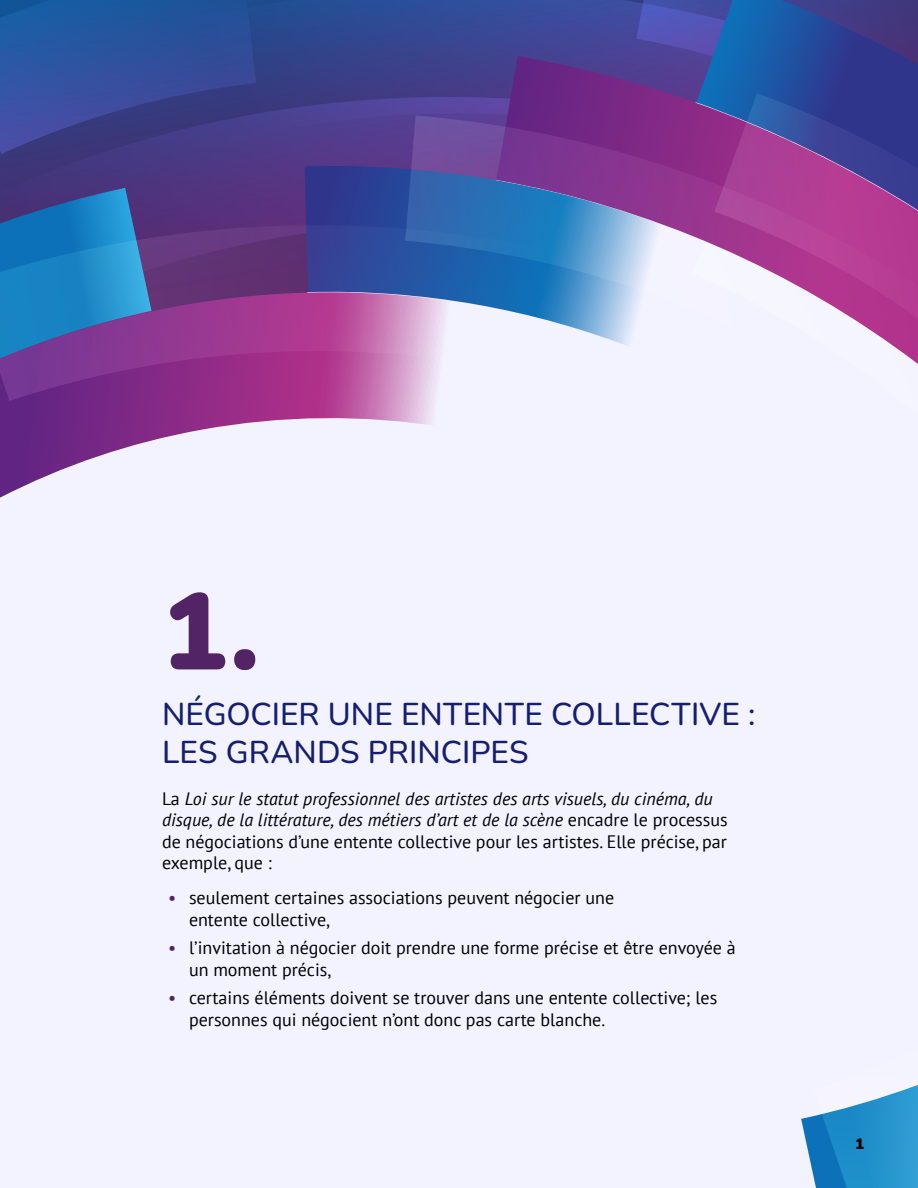
<style>
.page{position:relative;width:918px;height:1188px;background:#f3f3ff}
.page>*{position:absolute;margin:0;border:0;box-sizing:border-box;transform-origin:0 0}
.t1{font:900 108px "Nunito";color:#522465}
.t2{font:500 31.5px/37.8px "Nunito";letter-spacing:.005em;color:#161e6f}
.t3{font:18px/21.6px "PT Sans";color:#000}
.P{font:italic 18px/21.6px "PT Sans";color:#000}
.t4{font:900 15px "Nunito";color:#000}
.s1{font-style:normal}
.s2{color:#522465}
</style>
<div class="page">
<svg style="left:801px;top:1085px;width:117px;height:103px"></svg>
<svg style="left:256px;top:0;width:381px;height:97px;background:#374590"></svg>
<svg style="left:0;top:97px;width:496px;height:128px;background:#4f3885"></svg>
<svg style="left:0;top:0;width:256px;height:154px;background:#314b95"></svg>
<svg style="left:637px;top:0;width:59px;height:56px;background:#4f51ae"></svg>
<svg style="left:0;top:401px;width:405px;height:97px"></svg>
<svg style="left:305px;top:166px;width:100px;height:59px;background:#2c3c91"></svg>
<svg style="left:0;top:188px;width:152px;height:37px;background:#315a9e"></svg>
<svg style="left:496px;top:56px;width:200px;height:59px;background:#633089"></svg>
<svg style="left:696px;top:0;width:222px;height:115px;background:#2c4b9a"></svg>
<svg style="left:405px;top:115px;width:513px;height:310px"></svg>
<svg style="left:0;top:225px;width:571px;height:176px;background:#7669ac"></svg>
<svg style="left:714px;top:93px;width:204px;height:246px"></svg>
<h2 class="t1" style="left:162px;top:557px;width:99px">1.</h2>
<h2 class="t2" style="left:162px;top:694px;width:595px">NÉGOCIER UNE ENTENTE COLLECTIVE :<br>LES GRANDS PRINCIPES</h2>
<p class="P" style="left:162px;top:787px;width:567px"><span class="s1">La</span> Loi sur le statut professionnel des artistes des arts visuels, du cinéma, du disque, de la littérature, des métiers d’art et de la scène <span class="s1">encadre le processus de négociations d’une entente collective pour les artistes. Elle précise, par exemple, que :</span></p>
<p class="t3" style="left:189px;top:887px;width:427px;text-indent:-21px"><span class="s2">•</span> seulement certaines associations peuvent négocier une entente collective,</p>
<p class="t3" style="left:189px;top:937px;width:548px;text-indent:-21px"><span class="s2">•</span> l’invitation à négocier doit prendre une forme précise et être envoyée à un moment précis,</p>
<p class="t3" style="left:189px;top:987px;width:530px;text-indent:-21px"><span class="s2">•</span> certains éléments doivent se trouver dans une entente collective; les personnes qui négocient n’ont donc pas carte blanche.</p>
<p class="t4" style="left:855px;top:1134px;width:10px">1</p>
</div>
